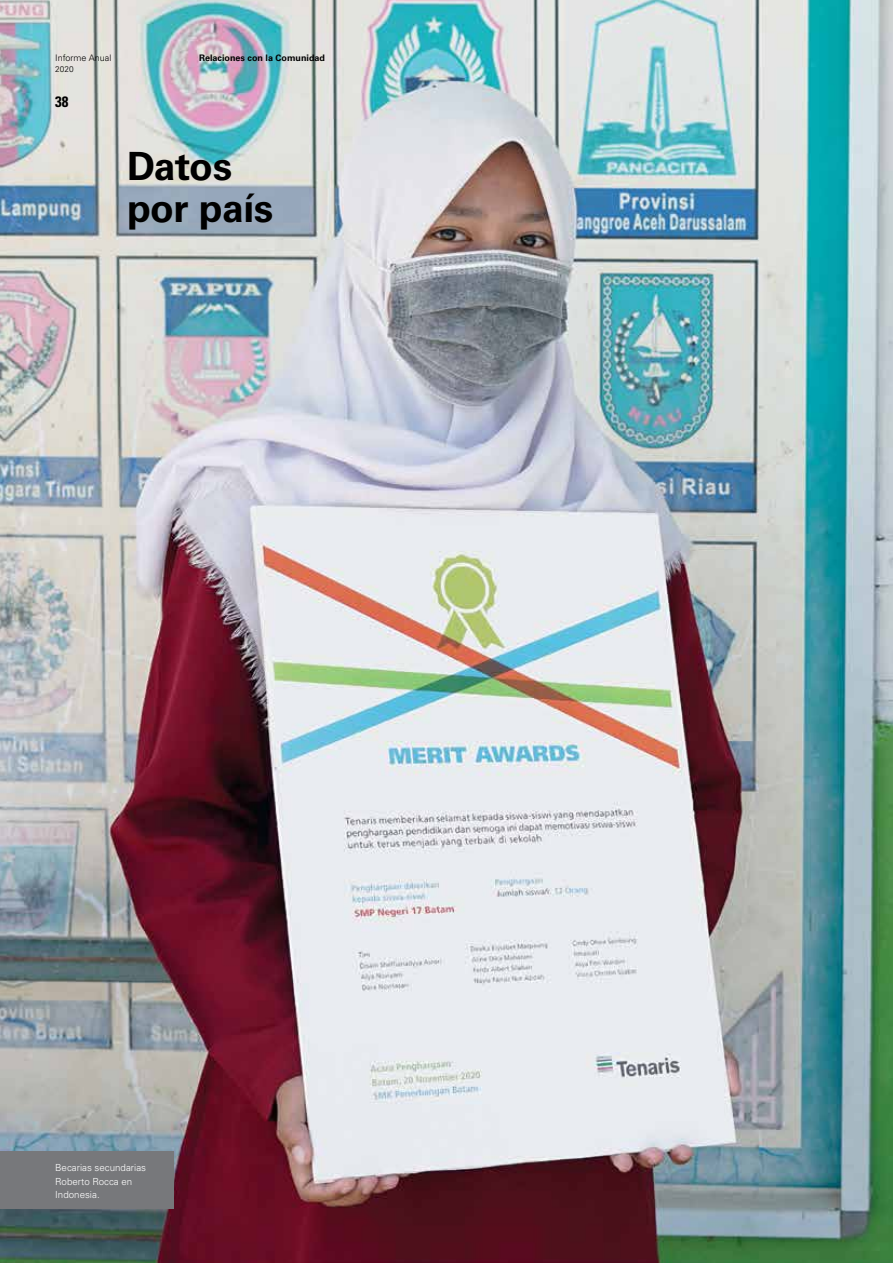
<style>
.page{position:relative;width:893px;height:1263px;background:#fff}
.page>*{position:absolute;margin:0;border:0;box-sizing:border-box;transform-origin:0 0}
.t1{font:700 39px/42px "Univers LT Std";letter-spacing:-.01em;color:#000}
.t2{font:700 condensed 15px "Univers LT Std";color:#000}
.t3{font:300 9.75px/13.5px "Univers LT Std";color:#fff}
.t4{font:700 9px "Univers LT Std";color:#000}
.t5{font:300 9px "Univers LT Std";color:#000}
.t6{font:300 8.25px "Univers LT Std";color:#000}
</style>
<div class="page">
<img style="left:0;top:0;width:893px;height:1263px">
<div style="left:0;top:1151px;width:174px;height:58px;background:#77787b"></div>
<p class="t5" style="left:55px;top:53px;width:58px">Informe Anual</p>
<p class="t6" style="left:55px;top:64px;width:20px">2020</p>
<h2 class="t2" style="left:55px;top:92px;width:15px">38</h2>
<p class="t4" style="left:199px;top:53px;width:128px">Relaciones con la Comunidad</p>
<h1 class="t1" style="left:127px;top:145px;width:148px">Datos por país</h1>
<p class="t3" style="left:55px;top:1161px;width:92px">Becarias secundarias<br>Roberto Rocca en<br>Indonesia.</p>
</div>
